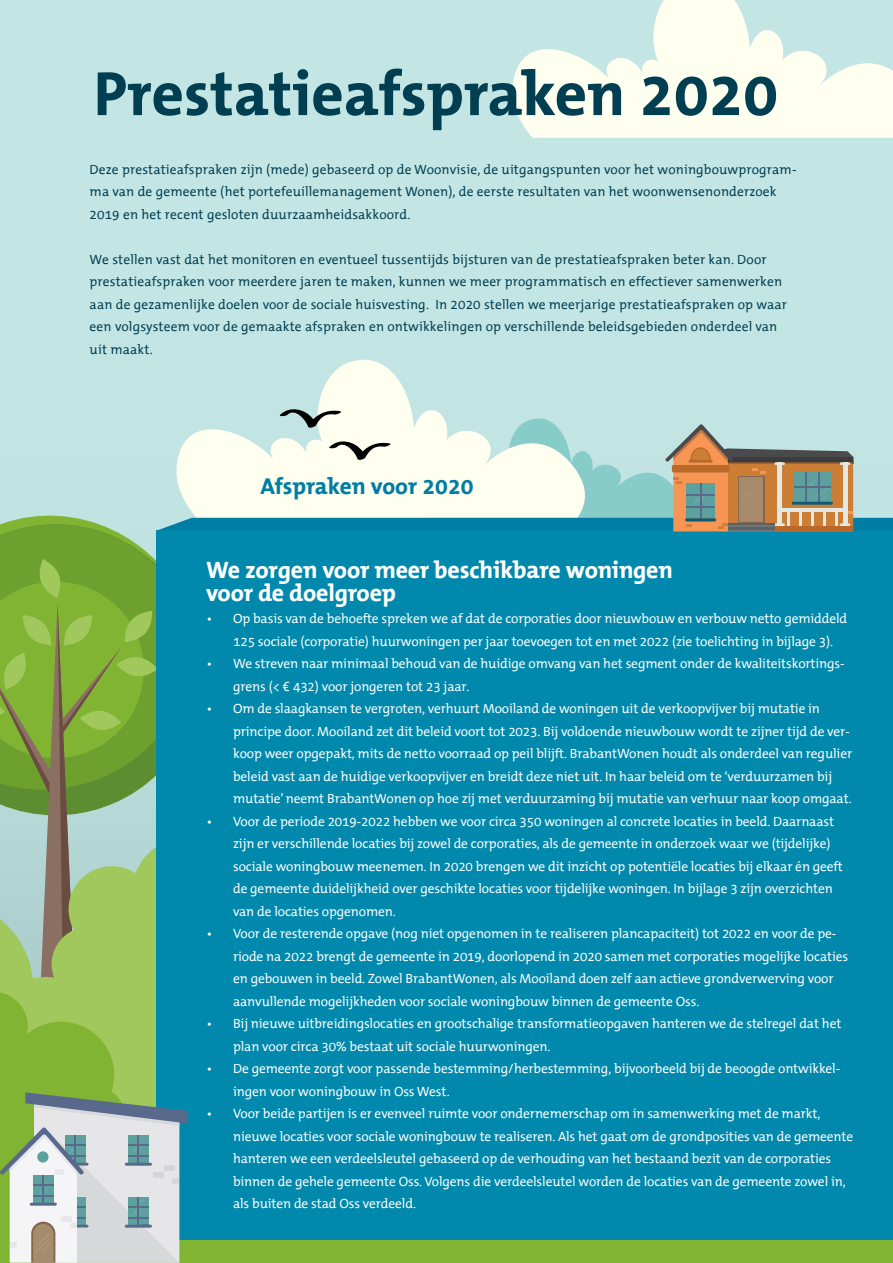
<style>
.page{position:relative;width:893px;height:1263px;background:#c3e5e4}
.page>*{position:absolute;margin:0;border:0;box-sizing:border-box;transform-origin:0 0}
.Titel{font:700 63px "The Mix Office";color:#003e52}
.Kopje{font:700 24px/22.5px "The Mix Office";letter-spacing:-.01em;color:#fff}
.t1{font:700 23.25px "The Mix Office";color:#007da5}
.t2{font:13.5px/22.5px "The Mix Office";letter-spacing:-.01em;color:#fff}
.t3{font:13.5px/22.5px "The Mix Office";letter-spacing:.01em;color:#003e52}
</style>
<div class="page">
<svg style="left:0;top:515px;width:155px;height:44px;fill:#6da02f"></svg>
<svg style="left:0;top:559px;width:156px;height:247px;background:#7ba63a"></svg>
<svg style="left:0;top:806px;width:156px;height:183px;fill:#a1c85c"></svg>
<svg style="left:0;top:989px;width:893px;height:274px;background:#86b73f"></svg>
<svg style="left:318px;top:359px;width:92px;height:46px;fill:#fffff0"></svg>
<svg style="left:512px;top:0;width:381px;height:138px;fill:#fffff0"></svg>
<div style="left:156px;top:530px;width:737px;height:709px;background:#0089ac"></div>
<svg style="left:0;top:1092px;width:188px;height:171px;background:#b4c7bb"></svg>
<svg style="left:158px;top:405px;width:735px;height:126px"></svg>
<hr style="left:685px;top:518px;width:31px;height:3px;background:#0a5c73;border-radius:2px">
<hr style="left:689px;top:460px;width:24px;height:3px;background:#ba6929">
<h1 class="Titel" style="left:94px;top:60px;width:686px">Prestatieafspraken 2020</h1>
<p class="t3" style="left:90px;top:158px;width:708px">Deze prestatieafspraken zijn (mede) gebaseerd op de Woonvisie, de uitgangspunten voor het woningbouwprogram&shy;ma van de gemeente (het portefeuillemanagement Wonen), de eerste resultaten van het woonwensenonderzoek<br>2019 en het recent gesloten duurzaamheidsakkoord.</p>
<p class="t3" style="left:90px;top:248px;width:699px">We stellen vast dat het monitoren en eventueel tussentijds bijsturen van de prestatieafspraken beter kan. Door prestatieafspraken voor meerdere jaren te maken, kunnen we meer programmatisch en effectiever samenwerken aan de gezamenlijke doelen voor de sociale huisvesting. In 2020 stellen we meerjarige prestatieafspraken op waar een volgsysteem voor de gemaakte afspraken en ontwikkelingen op verschillende beleidsgebieden onderdeel van uit maakt.</p>
<p class="t1" style="left:260px;top:473px;width:215px">Afspraken voor 2020</p>
<h2 class="Kopje" style="left:206px;top:559px;width:468px">We zorgen voor meer beschikbare woningen voor de doelgroep</h2>
<p class="t2" style="left:233px;top:608px;width:616px;text-indent:-27px">• Op basis van de behoefte spreken we af dat de corporaties door nieuwbouw en verbouw netto gemiddeld<br>125 sociale (corporatie) huurwoningen per jaar toevoegen tot en met 2022 (zie toelichting in bijlage 3).</p>
<p class="t2" style="left:233px;top:653px;width:613px;text-indent:-27px">• We streven naar minimaal behoud van de huidige omvang van het segment onder de kwaliteitskortings&shy;grens (&lt; € 432) voor jongeren tot 23 jaar.</p>
<p class="t2" style="left:233px;top:698px;width:621px;text-indent:-27px">• Om de slaagkansen te vergroten, verhuurt Mooiland de woningen uit de verkoopvijver bij mutatie in principe door. Mooiland zet dit beleid voort tot 2023. Bij voldoende nieuwbouw wordt te zijner tijd de ver&shy;koop weer opgepakt, mits de netto voorraad op peil blijft. BrabantWonen houdt als onderdeel van regulier beleid vast aan de huidige verkoopvijver en breidt deze niet uit. In haar beleid om te ‘verduurzamen bij mutatie’ neemt BrabantWonen op hoe zij met verduurzaming bij mutatie van verhuur naar koop omgaat.</p>
<p class="t2" style="left:233px;top:810px;width:611px;text-indent:-27px">• Voor de periode 2019-2022 hebben we voor circa 350 woningen al concrete locaties in beeld. Daarnaast zijn er verschillende locaties bij zowel de corporaties, als de gemeente in onderzoek waar we (tijdelijke) sociale woningbouw meenemen. In 2020 brengen we dit inzicht op potentiële locaties bij elkaar én geeft de gemeente duidelijkheid over geschikte locaties voor tijdelijke woningen. In bijlage 3 zijn overzichten van de locaties opgenomen.</p>
<p class="t2" style="left:233px;top:923px;width:617px;text-indent:-27px">• Voor de resterende opgave (nog niet opgenomen in te realiseren plancapaciteit) tot 2022 en voor de pe&shy;riode na 2022 brengt de gemeente in 2019, doorlopend in 2020 samen met corporaties mogelijke locaties en gebouwen in beeld. Zowel BrabantWonen, als Mooiland doen zelf aan actieve grondverwerving voor aanvullende mogelijkheden voor sociale woningbouw binnen de gemeente Oss.</p>
<p class="t2" style="left:233px;top:1013px;width:610px;text-indent:-27px">• Bij nieuwe uitbreidingslocaties en grootschalige transformatieopgaven hanteren we de stelregel dat het plan voor circa 30% bestaat uit sociale huurwoningen.</p>
<p class="t2" style="left:233px;top:1058px;width:607px;text-indent:-27px">• De gemeente zorgt voor passende bestemming/herbestemming, bijvoorbeeld bij de beoogde ontwikkel&shy;ingen voor woningbouw in Oss West.</p>
<p class="t2" style="left:233px;top:1103px;width:622px;text-indent:-27px">• Voor beide partijen is er evenveel ruimte voor ondernemerschap om in samenwerking met de markt, nieuwe locaties voor sociale woningbouw te realiseren. Als het gaat om de grondposities van de gemeente hanteren we een verdeelsleutel gebaseerd op de verhouding van het bestaand bezit van de corporaties binnen de gehele gemeente Oss. Volgens die verdeelsleutel worden de locaties van de gemeente zowel in, als buiten de stad Oss verdeeld.</p>
</div>
